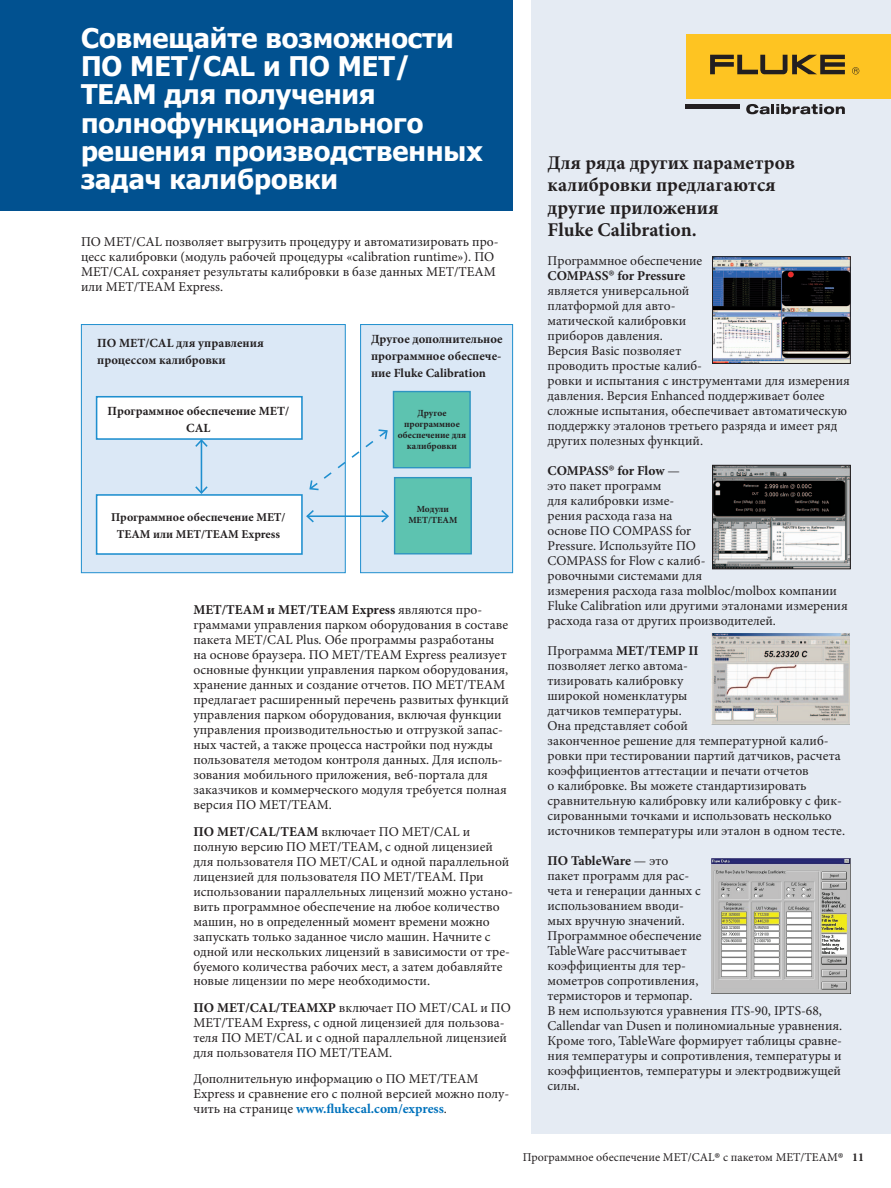
<style>
.page{position:relative;width:891px;height:1188px;background:#fff}
.page>*{position:absolute;margin:0;border:0;box-sizing:border-box;transform-origin:0 0}
.t1{font:700 27px/28.2px "Tahoma";color:#fff}
.t2{font:700 19.5px/22.5px "Minion Pro";color:#231f20}
.t3{font:13.5px/15px "Minion Pro";color:#231f20}
.t4{font:700 12.45px/17px "Minion Pro";color:#231f20;text-align:center}
.t5{font:12px "Minion Pro";color:#231f20}
.t6{font:700 12px/17px "Minion Pro";color:#231f20;text-align:center}
.t7{font:700 9.3px/10.9px "Minion Pro";color:#231f20;text-align:center}
.s1{font-weight:700}
.s2{font-weight:700;color:#0072bc}
.s3{font-weight:700;font-size:18.9px}
.s4{font-size:18px}
</style>
<div class="page">
<div style="left:531px;top:0;width:360px;height:1134px;background:#e5ebf3"></div>
<div style="left:0;top:0;width:513px;height:210px;background:#015190"></div>
<div style="left:81px;top:324px;width:265px;height:249px;background:#dbe8f6;border:1px solid #1f8fcf"></div>
<div style="left:360px;top:324px;width:153px;height:249px;background:#dbe8f6;border:1px solid #1f8fcf"></div>
<hr style="left:201px;top:440px;width:1px;height:53px;background:#1f8fcf">
<svg style="left:195px;top:440px;width:13px;height:9px"></svg>
<svg style="left:195px;top:485px;width:13px;height:9px"></svg>
<div style="left:96px;top:494px;width:207px;height:61px;background:#fff;border:2px solid #1f8fcf"></div>
<div style="left:96px;top:396px;width:207px;height:44px;background:#fff;border:2px solid #1f8fcf"></div>
<svg style="left:309px;top:428px;width:79px;height:63px"></svg>
<hr style="left:307px;top:515px;width:81px;height:2px;background:#1f8fcf">
<svg style="left:306px;top:510px;width:10px;height:13px"></svg>
<svg style="left:380px;top:510px;width:9px;height:13px"></svg>
<div style="left:394px;top:477px;width:78px;height:77px;background:#5dc3b0;border:1px solid #2d94c1"></div>
<div style="left:393px;top:391px;width:78px;height:77px;background:#5dc3b0;border:1px solid #2d94c1"></div>
<div style="left:686px;top:35px;width:205px;height:64px;background:#fec422"></div>
<svg style="left:710px;top:55px;width:135px;height:19px"></svg>
<svg style="left:852px;top:67px;width:7px;height:7px"></svg>
<svg style="left:746px;top:104px;width:99px;height:10px"></svg>
<div style="left:686px;top:104px;width:54px;height:5px;background:#231f20"></div>
<img style="left:714px;top:467px;width:135px;height:100px">
<div style="left:712px;top:465px;width:139px;height:104px;border:1px solid #231f20"></div>
<img style="left:714px;top:259px;width:135px;height:103px">
<div style="left:712px;top:257px;width:139px;height:107px;border:1px solid #231f20"></div>
<img style="left:712px;top:858px;width:139px;height:135px">
<img style="left:711px;top:633px;width:139px;height:91px">
<h1 class="t1" style="left:81px;top:25px;width:403px">Совмещайте возможности<br>ПО MET/CAL и ПО MET/<br>TEAM для получения полнофункционального решения производственных задач калибровки</h1>
<p class="t3" style="left:81px;top:235px;width:419px">ПО MET/CAL позволяет выгрузить процедуру и автоматизировать про&shy;цесс калибровки (модуль рабочей процедуры «calibration runtime»). ПО MET/CAL сохраняет результаты калибровки в базе данных MET/TEAM или MET/TEAM Express.</p>
<p class="t4" style="left:97px;top:335px;width:168px;text-align:left">ПО MET/CAL для управления процессом калибровки</p>
<p class="t4" style="left:371px;top:330px;width:133px;text-align:justify">Другое дополнительное программное обеспече&shy;ние Fluke Calibration</p>
<p class="t4" style="left:108px;top:403px;width:183px">Программное обеспечение MET/<br>CAL</p>
<p class="t6" style="left:111px;top:508px;width:176px">Программное обеспечение MET/<br>TEAM или MET/TEAM Express</p>
<p class="t7" style="left:398px;top:407px;width:70px">Другое программное обеспечение для калибровки</p>
<p class="t7" style="left:408px;top:504px;width:51px">Модули<br>MET/TEAM</p>
<p class="t3" style="left:193px;top:602px;width:317px"><span class="s1">MET/TEAM и MET/TEAM Express</span> являются про&shy;граммами управления парком оборудования в составе пакета MET/CAL Plus. Обе программы разработаны на основе браузера. ПО MET/TEAM Express реализует основные функции управления парком оборудования, хранение данных и создание отчетов. ПО MET/TEAM предлагает расширенный перечень развитых функций управления парком оборудования, включая функции управления производительностью и отгрузкой запас&shy;ных частей, а также процесса настройки под нужды пользователя методом контроля данных. Для исполь&shy;зования мобильного приложения, веб-портала для заказчиков и коммерческого модуля требуется полная версия ПО MET/TEAM.</p>
<p class="t3" style="left:193px;top:824px;width:321px"><span class="s1">ПО MET/CAL/TEAM</span> включает ПО MET/CAL и полную версию ПО MET/TEAM, с одной лицензией для пользователя ПО MET/CAL и одной параллельной лицензией для пользователя ПО MET/TEAM. При использовании параллельных лицензий можно устано&shy;вить программное обеспечение на любое количество машин, но в определенный момент времени можно запускать только заданное число машин. Начните с одной или нескольких лицензий в зависимости от тре&shy;буемого количества рабочих мест, а затем добавляйте новые лицензии по мере необходимости.</p>
<p class="t3" style="left:193px;top:1001px;width:319px"><span class="s1">ПО MET/CAL/TEAMXP</span> включает ПО MET/CAL и ПО MET/TEAM Express, с одной лицензией для пользова&shy;теля ПО MET/CAL и с одной параллельной лицензией для пользователя ПО MET/TEAM.</p>
<p class="t3" style="left:193px;top:1072px;width:317px">Дополнительную информацию о ПО MET/TEAM<br>Express и сравнение его с полной версией можно полу&shy;чить на странице <span class="s2">www.flukecal.com/express</span>.</p>
<h2 class="t2" style="left:548px;top:151px;width:249px">Для ряда других параметров калибровки предлагаются другие приложения<br>Fluke Calibration.</h2>
<p class="t3" style="left:548px;top:253px;width:304px">Программное обеспечение<br><span class="s1">COMPASS</span><span class="s3">®</span> <span class="s1">for Pressure<br></span>является универсальной<br>платформой для авто-<br>матической калибровки<br>приборов давления.<br>Версия Basic позволяет<br>проводить простые калиб-<br>ровки и испытания с инструментами для измерения давления. Версия Enhanced поддерживает более сложные испытания, обеспечивает автоматическую поддержку эталонов третьего разряда и имеет ряд других полезных функций.</p>
<p class="t3" style="left:548px;top:463px;width:302px"><span class="s1">COMPASS</span><span class="s3">®</span> <span class="s1">for Flow</span> —<br>это пакет программ<br>для калибровки изме-<br>рения расхода газа на<br>основе ПО COMPASS for<br>Pressure. Используйте ПО<br>COMPASS for Flow с калиб-<br>ровочными системами для<br>измерения расхода газа molbloc/molbox компании<br>Fluke Calibration или другими эталонами измерения расхода газа от других производителей.</p>
<p class="t3" style="left:548px;top:643px;width:299px">Программа <span class="s1">MET/TEMP II<br></span>позволяет легко автома-<br>тизировать калибровку<br>широкой номенклатуры<br>датчиков температуры.<br>Она представляет собой<br>законченное решение для температурной калиб&shy;ровки при тестировании партий датчиков, расчета коэффициентов аттестации и печати отчетов<br>о калибровке. Вы можете стандартизировать сравнительную калибровку или калибровку с фик&shy;сированными точками и использовать несколько источников температуры или эталон в одном тесте.</p>
<p class="t3" style="left:548px;top:853px;width:296px"><span class="s1">ПО TableWare</span> — это<br>пакет программ для рас-<br>чета и генерации данных с<br>использованием вводи-<br>мых вручную значений.<br>Программное обеспечение<br>TableWare рассчитывает<br>коэффициенты для тер-<br>мометров сопротивления,<br>термисторов и термопар.<br>В нем используются уравнения ITS-90, IPTS-68,<br>Callendar van Dusen и полиномиальные уравнения.<br>Кроме того, TableWare формирует таблицы сравне&shy;ния температуры и сопротивления, температуры и коэффициентов, температуры и электродвижущей силы.</p>
<p class="t5" style="left:523px;top:1149px;width:343px">Программное обеспечение MET/CAL<span class="s4">®</span> с пакетом MET/TEAM<span class="s4">®</span> <span class="s1">11</span></p>
</div>
